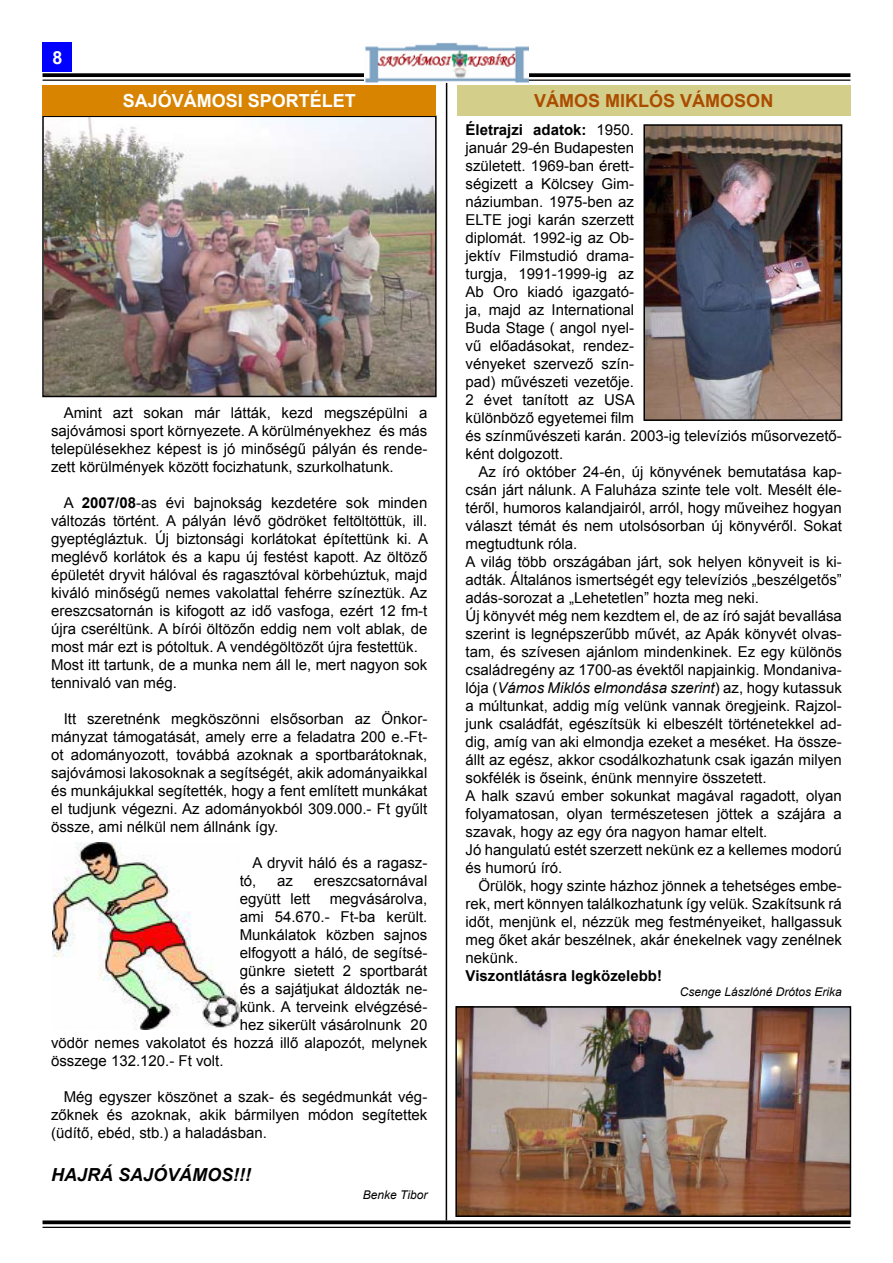
<style>
.page{position:relative;width:893px;height:1263px;background:#fff}
.page>*{position:absolute;margin:0;border:0;box-sizing:border-box;transform-origin:0 0}
.t1{font:700 18px "Arial";color:#fff}
.t2{font:700 18px "Arial";color:#ab4d00}
.t3{font:italic 700 18px "Arial";color:#000}
.t4{font:15px/18px "Arial";color:#000}
.t5{font:700 15px "Arial";color:#000}
.t6{font:italic 12px "Arial";color:#000}
.s1{font-weight:700}
.s2{font-style:italic}
</style>
<div class="page">
<div style="left:43px;top:43px;width:29px;height:29px;background:#00f"></div>
<svg style="left:43px;top:73px;width:807px;height:4px;background:#131313"></svg>
<hr style="left:43px;top:80px;width:807px;height:1px;background:#000">
<img style="left:365px;top:43px;width:163px;height:40px">
<svg style="left:43px;top:1220px;width:807px;height:4px;background:#1d1d1d"></svg>
<hr style="left:43px;top:1227px;width:807px;height:1px;background:#000">
<img style="left:45px;top:119px;width:389px;height:275px">
<div style="left:42px;top:116px;width:395px;height:281px;border:2px solid #000"></div>
<div style="left:457px;top:85px;width:393px;height:31px;background:#d3ce89"></div>
<img style="left:646px;top:127px;width:193px;height:291px">
<div style="left:643px;top:124px;width:199px;height:297px;border:2px solid #000"></div>
<img style="left:458px;top:1009px;width:390px;height:205px">
<div style="left:455px;top:1006px;width:396px;height:211px;border:2px solid #000"></div>
<div style="left:43px;top:85px;width:393px;height:31px;background:#d98400"></div>
<img style="left:52px;top:842px;width:188px;height:187px">
<hr style="left:446px;top:83px;width:1px;height:1137px;background:#000">
<p class="t1" style="left:52px;top:46px;width:12px">8</p>
<p class="t1" style="left:123px;top:89px;width:235px">SAJÓVÁMOSI SPORTÉLET</p>
<p class="t4" style="left:51px;top:404px;width:378px;text-align:justify;text-indent:13px">Amint azt sokan már látták, kezd megszépülni a sajóvámosi sport környezete. A körülményekhez és más településekhez képest is jó minőségű pályán és rende&shy;zett körülmények között focizhatunk, szurkolhatunk.</p>
<p class="t4" style="left:51px;top:494px;width:379px;text-indent:13px">A <span class="s1">2007/08</span>-as évi bajnokság kezdetére sok minden változás történt. A pályán lévő gödröket feltöltöttük, ill. gyeptégláztuk. Új biztonsági korlátokat építettünk ki. A meglévő korlátok és a kapu új festést kapott. Az öltöző épületét dryvit hálóval és ragasztóval körbehúztuk, majd kiváló minőségű nemes vakolattal fehérre színeztük. Az ereszcsatornán is kifogott az idő vasfoga, ezért 12 fm-t újra cseréltünk. A bírói öltözőn eddig nem volt ablak, de most már ezt is pótoltuk. A vendégöltözőt újra festettük.<br>Most itt tartunk, de a munka nem áll le, mert nagyon sok tennivaló van még.</p>
<p class="t4" style="left:51px;top:710px;width:378px;text-align:justify;text-indent:13px">Itt szeretnénk megköszönni elsősorban az Önkor&shy;mányzat támogatását, amely erre a feladatra 200 e.-Ft&shy;ot adományozott, továbbá azoknak a sportbarátoknak, sajóvámosi lakosoknak a segítségét, akik adományaikkal és munkájukkal segítették, hogy a fent említett munkákat el tudjunk végezni. Az adományokból 309.000.- Ft gyűlt össze, ami nélkül nem állnánk így.</p>
<p class="t4" style="left:240px;top:854px;width:189px;text-indent:13px">A dryvit háló és a ragasz&shy;tó,</p>
<p class="t4" style="left:277px;top:872px;width:17px">az</p>
<p class="t4" style="left:314px;top:872px;width:115px">ereszcsatornával</p>
<p class="t4" style="left:240px;top:890px;width:72px">együtt lett</p>
<p class="t4" style="left:330px;top:890px;width:99px">megvásárolva,</p>
<p class="t4" style="left:240px;top:908px;width:189px">ami 54.670.- Ft-ba került.</p>
<p class="t4" style="left:240px;top:926px;width:189px">Munkálatok közben sajnos</p>
<p class="t4" style="left:240px;top:944px;width:189px">elfogyott a háló, de segítsé-</p>
<p class="t4" style="left:240px;top:962px;width:189px">günkre sietett 2 sportbarát</p>
<p class="t4" style="left:240px;top:980px;width:189px">és a sajátjukat áldozták ne-</p>
<p class="t4" style="left:240px;top:998px;width:189px">künk. A terveink elvégzésé-</p>
<p class="t4" style="left:240px;top:1016px;width:189px">hez sikerült vásárolnunk 20</p>
<p class="t4" style="left:51px;top:1034px;width:378px">vödör nemes vakolatot és hozzá illő alapozót, melynek</p>
<p class="t4" style="left:51px;top:1052px;width:174px">összege 132.120.- Ft volt.</p>
<p class="t4" style="left:51px;top:1088px;width:378px;text-align:justify;text-indent:13px">Még egyszer köszönet a szak- és segédmunkát vég&shy;zőknek és azoknak, akik bármilyen módon segítettek (üdítő, ebéd, stb.) a haladásban.</p>
<p class="t3" style="left:51px;top:1163px;width:201px">HAJRÁ SAJÓVÁMOS!!!</p>
<p class="t6" style="left:363px;top:1187px;width:66px">Benke Tibor</p>
<p class="t2" style="left:534px;top:89px;width:241px">VÁMOS MIKLÓS VÁMOSON</p>
<p class="t4" style="left:466px;top:121px;width:378px"><span class="s1">Életrajzi adatok:</span> 1950.<br>január 29-én Budapesten<br>született. 1969-ban érett-<br>ségizett a Kölcsey Gim-<br>náziumban. 1975-ben az<br>ELTE jogi karán szerzett<br>diplomát. 1992-ig az Ob-<br>jektív Filmstudió drama-<br>turgja, 1991-1999-ig az<br>Ab Oro kiadó igazgató-<br>ja, majd az International<br>Buda Stage ( angol nyel-<br>vű előadásokat, rendez-<br>vényeket szervező szín-<br>pad) művészeti vezetője.<br>2 évet tanított az USA<br>különböző egyetemei film<br>és színművészeti karán. 2003-ig televíziós műsorvezető&shy;ként dolgozott.</p>
<p class="t4" style="left:466px;top:463px;width:378px;text-indent:13px">Az író október 24-én, új könyvének bemutatása kap&shy;csán járt nálunk. A Faluháza szinte tele volt. Mesélt éle&shy;téről, humoros kalandjairól, arról, hogy műveihez hogyan választ témát és nem utolsósorban új könyvéről. Sokat megtudtunk róla.<br>A világ több országában járt, sok helyen könyveit is ki&shy;adták. Általános ismertségét egy televíziós „beszélgetős” adás-sorozat a „Lehetetlen” hozta meg neki.<br>Új könyvét még nem kezdtem el, de az író saját bevallása szerint is legnépszerűbb művét, az Apák könyvét olvas&shy;tam, és szívesen ajánlom mindenkinek. Ez egy különös családregény az 1700-as évektől napjainkig. Mondaniva&shy;lója (<span class="s2">Vámos Miklós elmondása szerint</span>) az, hogy kutassuk a múltunkat, addig míg velünk vannak öregjeink. Rajzol&shy;junk családfát, egészítsük ki elbeszélt történetekkel ad&shy;dig, amíg van aki elmondja ezeket a meséket. Ha össze&shy;állt az egész, akkor csodálkozhatunk csak igazán milyen sokfélék is őseink, énünk mennyire összetett.<br>A halk szavú ember sokunkat magával ragadott, olyan folyamatosan, olyan természetesen jöttek a szájára a szavak, hogy az egy óra nagyon hamar eltelt.<br>Jó hangulatú estét szerzett nekünk ez a kellemes modorú és humorú író.</p>
<p class="t4" style="left:466px;top:877px;width:378px;text-align:justify;text-indent:13px">Örülök, hogy szinte házhoz jönnek a tehetséges embe&shy;rek, mert könnyen találkozhatunk így velük. Szakítsunk rá időt, menjünk el, nézzük meg festményeiket, hallgassuk meg őket akár beszélnek, akár énekelnek vagy zenélnek nekünk.</p>
<p class="t5" style="left:466px;top:966px;width:198px">Viszontlátásra legközelebb!</p>
<p class="t6" style="left:680px;top:984px;width:164px">Csenge Lászlóné Drótos Erika</p>
</div>
